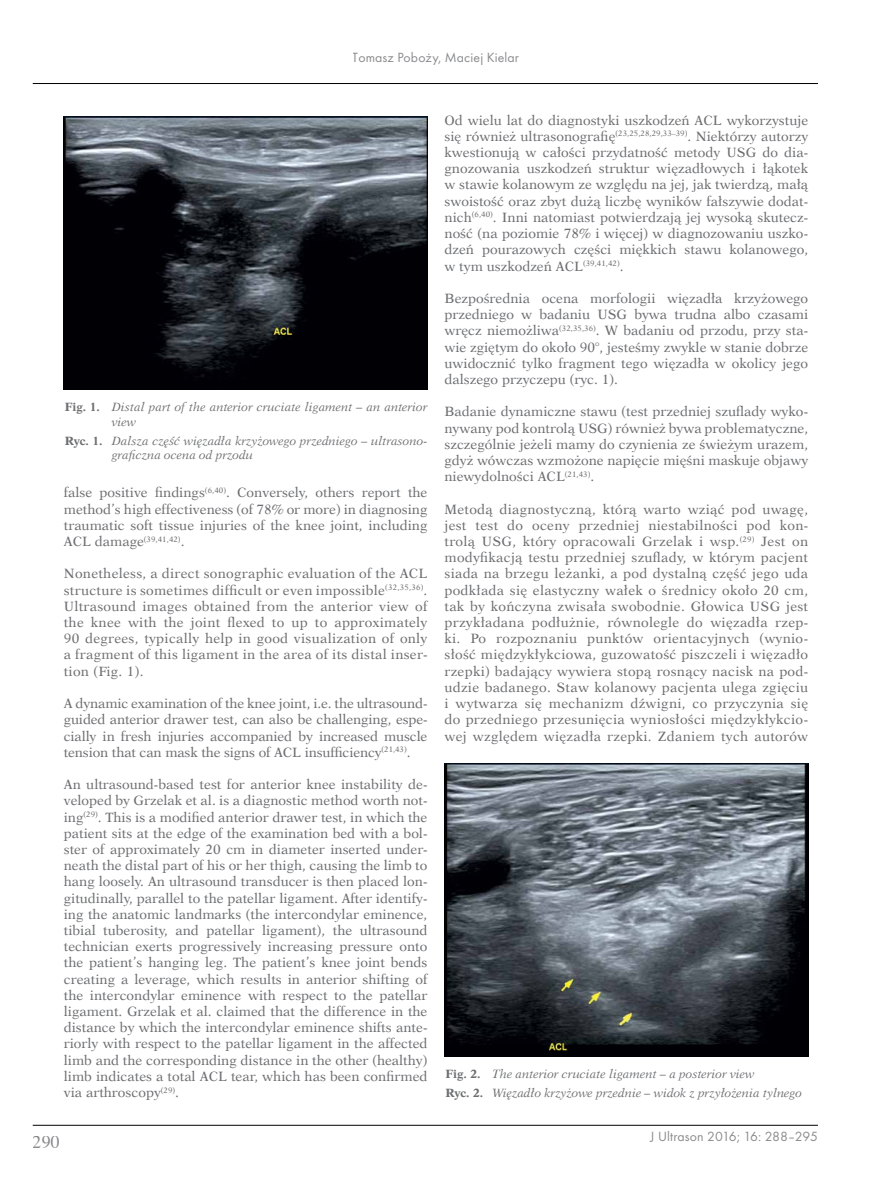
<style>
.page{position:relative;width:872px;height:1191px;background:#fff}
.page>*{position:absolute;margin:0;border:0;box-sizing:border-box;transform-origin:0 0}
.t1{font:18px "Times";color:#6d6e71}
.t2{font:13.8px "Futura TCE";letter-spacing:.01em;color:#6d6e71}
.t3{font:13.5px/16.2px "Dutch 823 EU";color:#6d6e71;text-align:justify}
.t4{font:italic 12px/14.4px "Dutch 823 EU";color:#6d6e71}
.s1{font-weight:700;font-style:normal}
</style>
<div class="page">
<hr style="left:33px;top:1125px;width:785px;height:1px;background:#000">
<hr style="left:33px;top:83px;width:785px;height:1px;background:#000">
<img style="left:64px;top:117px;width:363px;height:272px">
<img style="left:444px;top:763px;width:364px;height:293px">
<p class="t2" style="left:353px;top:49px;width:168px">Tomasz Poboży, Maciej Kielar</p>
<p class="t4" style="left:112px;top:400px;width:317px;text-indent:-47px"><span class="s1">Fig. 1.</span> Distal part of the anterior cruciate ligament – an anterior view</p>
<p class="t4" style="left:112px;top:433px;width:317px;text-indent:-47px"><span class="s1">Ryc. 1.</span> Dalsza część więzadła krzyżowego przedniego – ultrasono&shy;graficzna ocena od przodu</p>
<p class="t3" style="left:64px;top:485px;width:365px">false positive findings<sup>(6,40)</sup>. Conversely, others report the method’s high effectiveness (of 78% or more) in diagnosing traumatic soft tissue injuries of the knee joint, including ACL damage<sup>(39,41,42)</sup>.</p>
<p class="t3" style="left:64px;top:566px;width:365px">Nonetheless, a direct sonographic evaluation of the ACL structure is sometimes difficult or even impossible<sup>(32,35,36)</sup>.<br>Ultrasound images obtained from the anterior view of the knee with the joint flexed to up to approximately 90 degrees, typically help in good visualization of only a fragment of this ligament in the area of its distal inser&shy;tion (Fig. 1).</p>
<p class="t3" style="left:64px;top:695px;width:365px">A dynamic examination of the knee joint, i.e. the ultrasound&shy;guided anterior drawer test, can also be challenging, espe&shy;cially in fresh injuries accompanied by increased muscle tension that can mask the signs of ACL insufficiency<sup>(21,43)</sup>.</p>
<p class="t3" style="left:64px;top:776px;width:365px">An ultrasound-based test for anterior knee instability de&shy;veloped by Grzelak et al. is a diagnostic method worth not&shy;ing<sup>(29)</sup>. This is a modified anterior drawer test, in which the patient sits at the edge of the examination bed with a bol&shy;ster of approximately 20 cm in diameter inserted under&shy;neath the distal part of his or her thigh, causing the limb to hang loosely. An ultrasound transducer is then placed lon&shy;gitudinally, parallel to the patellar ligament. After identify&shy;ing the anatomic landmarks (the intercondylar eminence, tibial tuberosity, and patellar ligament), the ultrasound technician exerts progressively increasing pressure onto the patient’s hanging leg. The patient’s knee joint bends creating a leverage, which results in anterior shifting of the intercondylar eminence with respect to the patellar ligament. Grzelak et al. claimed that the difference in the distance by which the intercondylar eminence shifts ante&shy;riorly with respect to the patellar ligament in the affected limb and the corresponding distance in the other (healthy) limb indicates a total ACL tear, which has been confirmed via arthroscopy<sup>(29)</sup>.</p>
<p class="t3" style="left:444px;top:112px;width:365px">Od wielu lat do diagnostyki uszkodzeń ACL wykorzystuje się również ultrasonografię<sup>(23,25,28,29,33–39)</sup>. Niektórzy autorzy kwestionują w całości przydatność metody USG do dia&shy;gnozowania uszkodzeń struktur więzadłowych i łąkotek w stawie kolanowym ze względu na jej, jak twierdzą, małą swoistość oraz zbyt dużą liczbę wyników fałszywie dodat&shy;nich<sup>(6,40)</sup>. Inni natomiast potwierdzają jej wysoką skutecz&shy;ność (na poziomie 78% i więcej) w diagnozowaniu uszko&shy;dzeń pourazowych części miękkich stawu kolanowego, w tym uszkodzeń ACL<sup>(39,41,42)</sup>.</p>
<p class="t3" style="left:444px;top:290px;width:365px">Bezpośrednia ocena morfologii więzadła krzyżowego przedniego w badaniu USG bywa trudna albo czasami wręcz niemożliwa<sup>(32,35,36)</sup>. W badaniu od przodu, przy sta&shy;wie zgiętym do około 90°, jesteśmy zwykle w stanie dobrze uwidocznić tylko fragment tego więzadła w okolicy jego dalszego przyczepu (ryc. 1).</p>
<p class="t3" style="left:444px;top:404px;width:365px">Badanie dynamiczne stawu (test przedniej szuflady wyko&shy;nywany pod kontrolą USG) również bywa problematyczne, szczególnie jeżeli mamy do czynienia ze świeżym urazem, gdyż wówczas wzmożone napięcie mięśni maskuje objawy niewydolności ACL<sup>(21,43)</sup>.</p>
<p class="t3" style="left:444px;top:501px;width:365px">Metodą diagnostyczną, którą warto wziąć pod uwagę, jest test do oceny przedniej niestabilności pod kon&shy;trolą USG, który opracowali Grzelak i wsp.<sup>(29)</sup> Jest on modyfikacją testu przedniej szuflady, w którym pacjent siada na brzegu leżanki, a pod dystalną część jego uda podkłada się elastyczny wałek o średnicy około 20 cm, tak by kończyna zwisała swobodnie. Głowica USG jest przykładana podłużnie, równolegle do więzadła rzep&shy;ki. Po rozpoznaniu punktów orientacyjnych (wynio&shy;słość międzykłykciowa, guzowatość piszczeli i więzadło rzepki) badający wywiera stopą rosnący nacisk na pod&shy;udzie badanego. Staw kolanowy pacjenta ulega zgięciu i wytwarza się mechanizm dźwigni, co przyczynia się do przedniego przesunięcia wyniosłości międzykłykcio&shy;wej względem więzadła rzepki. Zdaniem tych autorów</p>
<p class="t4" style="left:445px;top:1065px;width:358px;line-height:18.6px"><span class="s1">Fig. 2.</span> The anterior cruciate ligament – a posterior view<br><span class="s1">Ryc. 2.</span> Więzadło krzyżowe przednie – widok z przyłożenia tylnego</p>
<h1 class="t1" style="left:33px;top:1125px;width:28px">290</h1>
<p class="t2" style="left:650px;top:1128px;width:169px">J Ultrason 2016; 16: 288–295</p>
</div>
